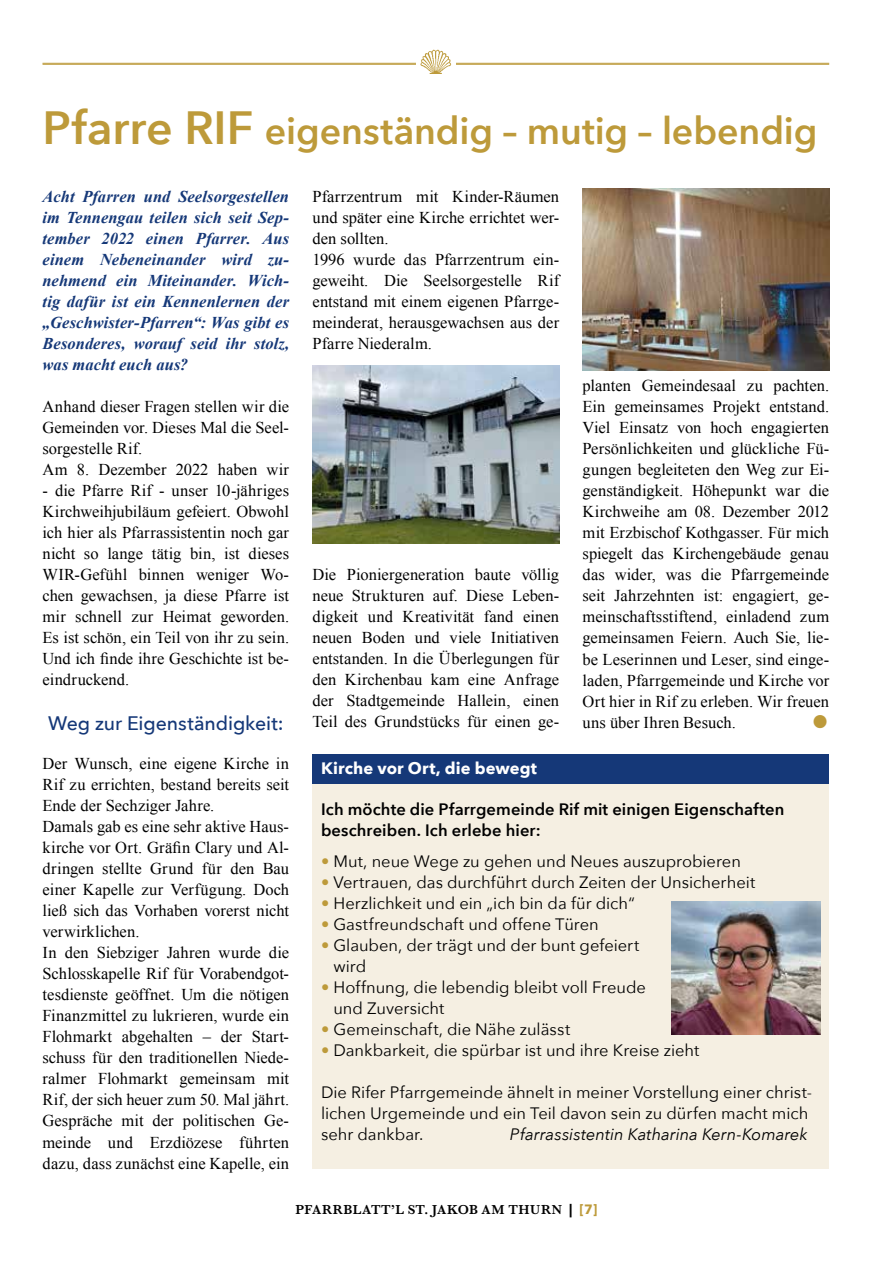
<style>
.page{position:relative;width:893px;height:1263px;background:#fff}
.page>*{position:absolute;margin:0;border:0;box-sizing:border-box;transform-origin:0 0}
.t1{font:600 37.5px "Avenir Next";letter-spacing:-.005em;color:#bd9a3a}
.t2{font:30px "Times New Roman";color:#bd9a3a}
.t3{font:500 19.5px "Avenir Next";letter-spacing:-.005em;color:#153878}
.t4{font:16.5px/21px "Times New Roman";letter-spacing:.005em;color:#000}
.t5{font:16.5px/21px "Avenir Next";color:#000}
.t6{font:italic 700 16.5px/21px "Times New Roman";letter-spacing:.005em;color:#153878;text-align:justify}
.t7{font:600 16.5px/21px "Avenir Next";letter-spacing:.005em;color:#000}
.t8{font:italic 16.5px "Avenir Next";color:#000}
.t9{font:700 16.5px "Avenir Next";letter-spacing:.005em;color:#fff}
.t10{font:600 13.5px "Baskerville";letter-spacing:.045em;color:#000}
.s1{font-size:46.5px}
.s2{color:#bd9a3a}
.s3{font-family:"Avenir Next";font-weight:700}
.s4{font-family:"Avenir Next";font-weight:700;color:#bd9a3a}
</style>
<div class="page">
<hr style="left:43px;top:63px;width:786px;height:1px;background:#bd9a3a">
<hr style="left:43px;top:64px;width:786px;height:1px;background:#bd9a3a">
<div style="left:416px;top:50px;width:40px;height:24px;background:#fff"></div>
<img style="left:421px;top:50px;width:30px;height:24px">
<div style="left:313px;top:756px;width:516px;height:412px;background:#f5efe2"></div>
<img style="left:313px;top:365px;width:246px;height:179px">
<img style="left:583px;top:189px;width:246px;height:181px">
<div style="left:313px;top:754px;width:516px;height:29px;background:#153878"></div>
<img style="left:671px;top:901px;width:149px;height:133px">
<h1 class="t1" style="left:43px;top:99px;width:776px"><span class="s1">Pfarre RIF</span> eigenständig – mutig – lebendig</h1>
<p class="t6" style="left:43px;top:186px;width:248px">Acht Pfarren und Seelsorgestellen im Tennengau teilen sich seit Sep&shy;tember 2022 einen Pfarrer. Aus einem Nebeneinander wird zu&shy;nehmend ein Miteinander. Wich&shy;tig dafür ist ein Kennenlernen der „Geschwister-Pfarren“: Was gibt es Besonderes, worauf seid ihr stolz, was macht euch aus?</p>
<p class="t4" style="left:43px;top:396px;width:248px">Anhand dieser Fragen stellen wir die<br>Gemeinden vor. Dieses Mal die Seel&shy;sorgestelle Rif.<br>Am 8. Dezember 2022 haben wir</p>
<p class="t4" style="left:43px;top:480px;width:248px;text-align:justify">- die Pfarre Rif - unser 10-jähriges Kirchweihjubiläum gefeiert. Obwohl ich hier als Pfarrassistentin noch gar nicht so lange tätig bin, ist dieses WIR-Gefühl binnen weniger Wo&shy;chen gewachsen, ja diese Pfarre ist mir schnell zur Heimat geworden.<br>Es ist schön, ein Teil von ihr zu sein.<br>Und ich finde ihre Geschichte ist be&shy;eindruckend.</p>
<p class="t3" style="left:48px;top:706px;width:237px">Weg zur Eigenständigkeit:</p>
<p class="t4" style="left:43px;top:753px;width:248px">Der Wunsch, eine eigene Kirche in Rif zu errichten, bestand bereits seit Ende der Sechziger Jahre.<br>Damals gab es eine sehr aktive Haus&shy;kirche vor Ort. Gräfin Clary und Al&shy;dringen stellte Grund für den Bau einer Kapelle zur Verfügung. Doch ließ sich das Vorhaben vorerst nicht verwirklichen.<br>In den Siebziger Jahren wurde die Schlosskapelle Rif für Vorabendgot&shy;tesdienste geöffnet. Um die nötigen Finanzmittel zu lukrieren, wurde ein Flohmarkt abgehalten – der Start&shy;schuss für den traditionellen Niede&shy;ralmer Flohmarkt gemeinsam mit Rif, der sich heuer zum 50. Mal jährt.<br>Gespräche mit der politischen Ge&shy;meinde und Erzdiözese führten dazu, dass zunächst eine Kapelle, ein</p>
<p class="t4" style="left:313px;top:186px;width:248px">Pfarrzentrum mit Kinder-Räumen und später eine Kirche errichtet wer&shy;den sollten.<br>1996 wurde das Pfarrzentrum ein&shy;geweiht. Die Seelsorgestelle Rif entstand mit einem eigenen Pfarrge&shy;meinderat, herausgewachsen aus der<br>Pfarre Niederalm.</p>
<p class="t4" style="left:313px;top:564px;width:248px;text-align:justify">Die Pioniergeneration baute völlig neue Strukturen auf. Diese Leben&shy;digkeit und Kreativität fand einen neuen Boden und viele Initiativen entstanden. In die Überlegungen für den Kirchenbau kam eine Anfrage der Stadtgemeinde Hallein, einen Teil des Grundstücks für einen ge-</p>
<p class="t9" style="left:321px;top:754px;width:217px">Kirche vor Ort, die bewegt</p>
<p class="t4" style="left:583px;top:375px;width:248px;text-align:justify">planten Gemeindesaal zu pachten.<br>Ein gemeinsames Projekt entstand.<br>Viel Einsatz von hoch engagierten Persönlichkeiten und glückliche Fü&shy;gungen begleiteten den Weg zur Ei&shy;genständigkeit. Höhepunkt war die Kirchweihe am 08. Dezember 2012 mit Erzbischof Kothgasser. Für mich spiegelt das Kirchengebäude genau das wider, was die Pfarrgemeinde seit Jahrzehnten ist: engagiert, ge&shy;meinschaftsstiftend, einladend zum gemeinsamen Feiern. Auch Sie, lie&shy;be Leserinnen und Leser, sind einge&shy;laden, Pfarrgemeinde und Kirche vor Ort hier in Rif zu erleben. Wir freuen uns über Ihren Besuch.</p>
<h2 class="t2" style="left:811px;top:700px;width:20px">●</h2>
<p class="t7" style="left:321px;top:798px;width:465px">Ich möchte die Pfarrgemeinde Rif mit einigen Eigenschaften beschreiben. Ich erlebe hier:</p>
<p class="t5" style="left:321px;top:850px;width:421px"><span class="s2">•</span> Mut, neue Wege zu gehen und Neues auszuprobieren</p>
<p class="t5" style="left:321px;top:871px;width:436px"><span class="s2">•</span> Vertrauen, das durchführt durch Zeiten der Unsicherheit</p>
<p class="t5" style="left:321px;top:892px;width:315px"><span class="s2">•</span> Herzlichkeit und ein „ich bin da für dich“</p>
<p class="t5" style="left:321px;top:913px;width:279px"><span class="s2">•</span> Gastfreundschaft und offene Türen</p>
<p class="t5" style="left:333px;top:934px;width:307px;text-indent:-12px"><span class="s2">•</span> Glauben, der trägt und der bunt gefeiert wird</p>
<p class="t5" style="left:333px;top:976px;width:314px;text-indent:-12px"><span class="s2">•</span> Hoffnung, die lebendig bleibt voll Freude und Zuversicht</p>
<p class="t5" style="left:321px;top:1018px;width:251px"><span class="s2">•</span> Gemeinschaft, die Nähe zulässt</p>
<p class="t5" style="left:321px;top:1039px;width:380px"><span class="s2">•</span> Dankbarkeit, die spürbar ist und ihre Kreise zieht</p>
<p class="t5" style="left:321px;top:1081px;width:492px">Die Rifer Pfarrgemeinde ähnelt in meiner Vorstellung einer christ&shy;lichen Urgemeinde und ein Teil davon sein zu dürfen macht mich sehr dankbar.</p>
<p class="t8" style="left:510px;top:1120px;width:299px">Pfarrassistentin Katharina Kern-Komarek</p>
<p class="t10" style="left:296px;top:1200px;width:303px">PFARRBLATT’L ST. JAKOB AM THURN <span class="s3">|</span> <span class="s4">[7]</span></p>
</div>
